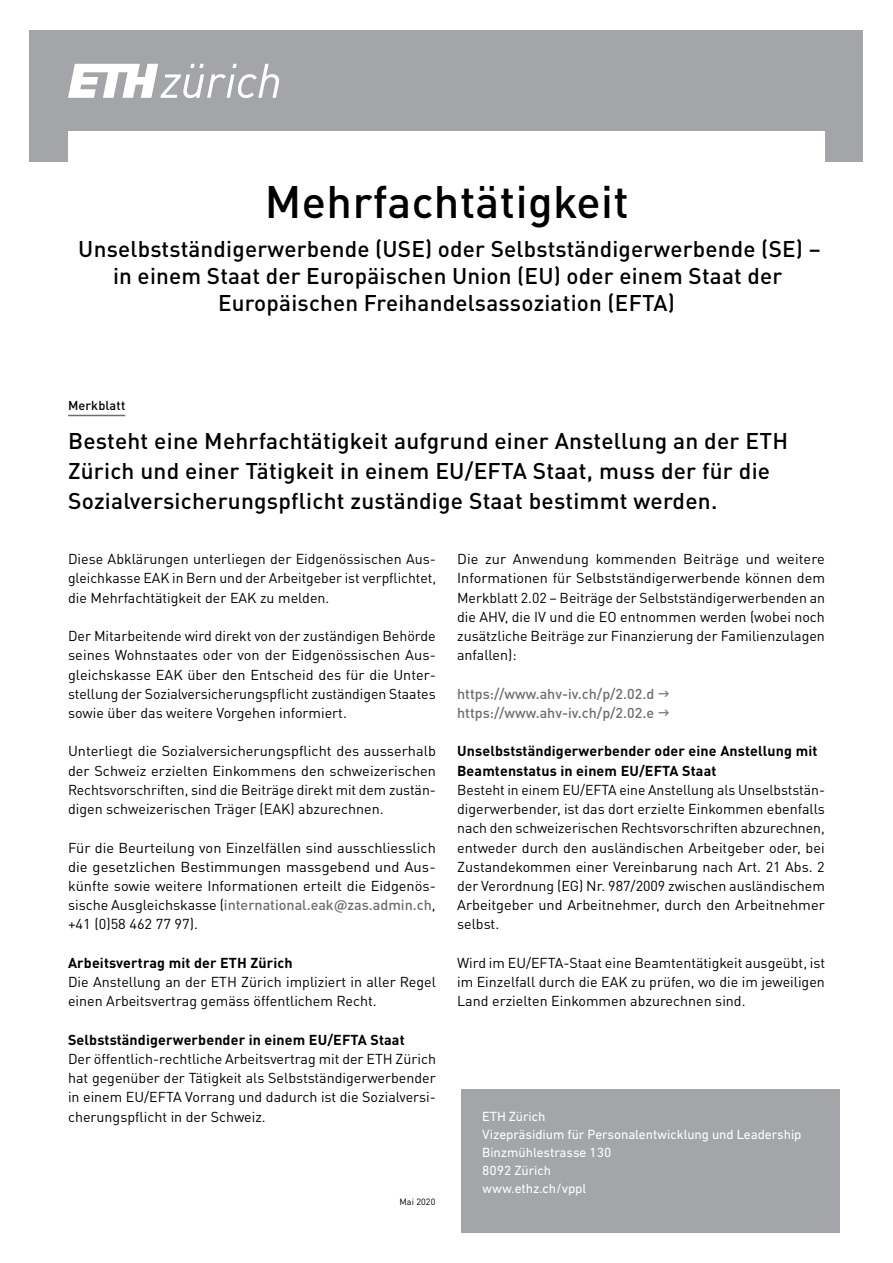
<style>
.page{position:relative;width:893px;height:1263px;background:#fff}
.page>*{position:absolute;margin:0;border:0;box-sizing:border-box;transform-origin:0 0}
.t1{font:500 45px "DIN Pro";letter-spacing:.01em;color:#000}
.t2{font:500 22.5px/27px "DIN Pro";letter-spacing:.01em;color:#000;text-align:center}
.t3{font:14.25px/19.2px "DIN Pro";color:#000;text-align:justify}
.t4{font:700 14.25px/19.2px "DIN Pro";letter-spacing:.01em;color:#000}
.t5{font:500 14.25px/19.2px "DIN Pro";color:#6d6e71}
.t6{font:13.5px/18px "DIN Next W1 G";letter-spacing:-.005em;color:#fff}
.t7{font:500 12.75px "DIN Pro";letter-spacing:.01em;color:#000}
.t8{font:9px "DIN Pro";letter-spacing:.01em;color:#000}
.s1{font-weight:500;color:#6d6e71}
</style>
<div class="page">
<div style="left:30px;top:30px;width:833px;height:132px;background:#a3a5a8"></div>
<div style="left:68px;top:132px;width:757px;height:240px;background:#fff"></div>
<hr style="left:68px;top:415px;width:57px;height:1px;background:#6d6e71">
<div style="left:461px;top:1089px;width:379px;height:144px;background:#a3a5a8"></div>
<svg style="left:68px;top:64px;width:211px;height:34px"></svg>
<h1 class="t1" style="left:265px;top:165px;width:366px">Mehrfachtätigkeit</h1>
<h2 class="t2" style="left:78px;top:233px;width:744px">Unselbstständigerwerbende (USE) oder Selbstständigerwerbende (SE) – in einem Staat der Europäischen Union (EU) oder einem Staat der<br>Europäischen Freihandelsassoziation (EFTA)</h2>
<p class="t7" style="left:68px;top:395px;width:59px">Merkblatt</p>
<h2 class="t2" style="left:68px;top:423px;width:721px;line-height:30px;text-align:left">Besteht eine Mehrfachtätigkeit aufgrund einer Anstellung an der ETH<br>Zürich und einer Tätigkeit in einem EU/EFTA Staat, muss der für die<br>Sozialversicherungspflicht zuständige Staat bestimmt werden.</h2>
<p class="t3" style="left:68px;top:548px;width:369px">Diese Abklärungen unterliegen der Eidgenössischen Aus&shy;gleichkasse EAK in Bern und der Arbeitgeber ist verpflichtet, die Mehrfachtätigkeit der EAK zu melden.</p>
<p class="t3" style="left:68px;top:625px;width:369px">Der Mitarbeitende wird direkt von der zuständigen Behörde seines Wohnstaates oder von der Eidgenössischen Aus&shy;gleichskasse EAK über den Entscheid des für die Unter&shy;stellung der Sozialversicherungspflicht zuständigen Staates sowie über das weitere Vorgehen informiert.</p>
<p class="t3" style="left:68px;top:740px;width:369px">Unterliegt die Sozialversicherungspflicht des ausserhalb der Schweiz erzielten Einkommens den schweizerischen Rechtsvorschriften, sind die Beiträge direkt mit dem zustän&shy;digen schweizerischen Träger (EAK) abzurechnen.</p>
<p class="t3" style="left:68px;top:836px;width:369px">Für die Beurteilung von Einzelfällen sind ausschliesslich die gesetzlichen Bestimmungen massgebend und Aus&shy;künfte sowie weitere Informationen erteilt die Eidgenös&shy;sische Ausgleichskasse (<span class="s1">international.eak@zas.admin.ch</span>, +41 (0)58 462 77 97).</p>
<p class="t4" style="left:68px;top:951px;width:226px">Arbeitsvertrag mit der ETH Zürich</p>
<p class="t3" style="left:68px;top:971px;width:369px">Die Anstellung an der ETH Zürich impliziert in aller Regel einen Arbeitsvertrag gemäss öffentlichem Recht.</p>
<p class="t4" style="left:68px;top:1028px;width:338px">Selbstständigerwerbender in einem EU/EFTA Staat</p>
<p class="t3" style="left:68px;top:1048px;width:369px">Der öffentlich-rechtliche Arbeitsvertrag mit der ETH Zürich hat gegenüber der Tätigkeit als Selbstständigerwerbender in einem EU/EFTA Vorrang und dadurch ist die Sozialversi&shy;cherungspflicht in der Schweiz.</p>
<p class="t8" style="left:399px;top:1194px;width:38px">Mai 2020</p>
<p class="t3" style="left:457px;top:548px;width:369px">Die zur Anwendung kommenden Beiträge und weitere Informationen für Selbstständigerwerbende können dem Merkblatt 2.02 – Beiträge der Selbstständigerwerbenden an die AHV, die IV und die EO entnommen werden (wobei noch zusätzliche Beiträge zur Finanzierung der Familienzulagen anfallen):</p>
<p class="t5" style="left:457px;top:682px;width:199px">https://www.ahv-iv.ch/p/2.02.d https://www.ahv-iv.ch/p/2.02.e</p>
<p class="t4" style="left:457px;top:740px;width:362px">Unselbstständigerwerbender oder eine Anstellung mit<br>Beamtenstatus in einem EU/EFTA Staat</p>
<p class="t3" style="left:457px;top:779px;width:369px">Besteht in einem EU/EFTA eine Anstellung als Unselbststän&shy;digerwerbender, ist das dort erzielte Einkommen ebenfalls nach den schweizerischen Rechtsvorschriften abzurechnen, entweder durch den ausländischen Arbeitgeber oder, bei Zustandekommen einer Vereinbarung nach Art. 21 Abs. 2 der Verordnung (EG) Nr. 987/2009 zwischen ausländischem Arbeitgeber und Arbeitnehmer, durch den Arbeitnehmer selbst.</p>
<p class="t3" style="left:457px;top:952px;width:369px">Wird im EU/EFTA-Staat eine Beamtentätigkeit ausgeübt, ist im Einzelfall durch die EAK zu prüfen, wo die im jeweiligen Land erzielten Einkommen abzurechnen sind.</p>
<p class="t6" style="left:482px;top:1107px;width:321px">ETH Zürich<br>Vizepräsidium für Personalentwicklung und Leadership<br>Binzmühlestrasse 130<br>8092 Zürich<br>www.ethz.ch/vppl</p>
</div>
